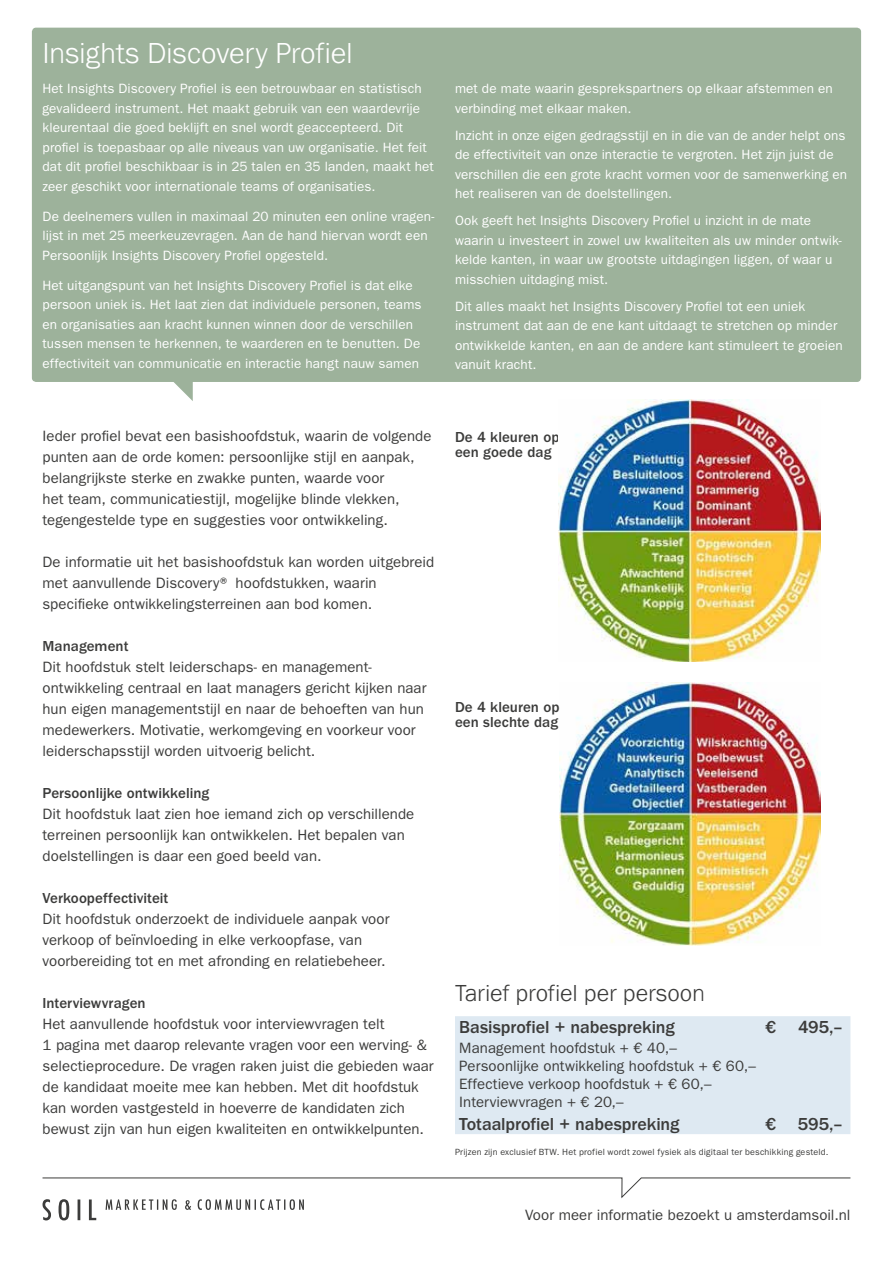
<style>
.page{position:relative;width:893px;height:1263px;background:#fff}
.page>*{position:absolute;margin:0;border:0;box-sizing:border-box;transform-origin:0 0}
.t1{font:300 30px "Franklin Got URWTOT";letter-spacing:-.005em;color:#fff}
.t2{font:300 24px "Franklin Got URWTOT";letter-spacing:-.005em;color:#3c3c3b}
.t3{font:500 18px "ITC Franklin Gothic Std";letter-spacing:-.005em;color:#3c3c3b}
.t4{font:15px/21px "ITC Franklin Gothic Std";letter-spacing:.005em;color:#3c3c3b}
.t5{font:500 15px/15px "ITC Franklin Gothic Std";letter-spacing:.005em;color:#3c3c3b}
.t6{font:13.5px/19.5px "ITC Franklin Gothic Std";letter-spacing:.01em;color:#fff}
.t7{font:9px "ITC Franklin Gothic Std";letter-spacing:.02em;color:#3c3c3b}
</style>
<div class="page">
<svg style="left:42px;top:1177px;width:809px;height:43px"></svg>
<div style="left:32px;top:28px;width:829px;height:373px;background:#9db29b"></div>
<div style="left:455px;top:1016px;width:395px;height:118px;background:#dee9f2"></div>
<img style="left:559px;top:683px;width:262px;height:262px">
<img style="left:558px;top:399px;width:263px;height:262px">
<h1 class="t1" style="left:43px;top:34px;width:312px">Insights Discovery Profiel</h1>
<p class="t6" style="left:43px;top:79px;width:393px">Het Insights Discovery Profiel is een betrouwbaar en statistisch gevalideerd instrument. Het maakt gebruik van een waardevrije kleurentaal die goed beklijft en snel wordt geaccepteerd. Dit profiel is toepasbaar op alle niveaus van uw organisatie. Het feit dat dit profiel beschikbaar is in 25 talen en 35 landen, maakt het zeer geschikt voor internationale teams of organisaties.</p>
<p class="t6" style="left:43px;top:207px;width:394px">De deelnemers vullen in maximaal 20 minuten een online vragen&shy;lijst in met 25 meerkeuzevragen. Aan de hand hiervan wordt een<br>Persoonlijk Insights Discovery Profiel opgesteld.</p>
<p class="t6" style="left:43px;top:276px;width:380px">Het uitgangspunt van het Insights Discovery Profiel is dat elke persoon uniek is. Het laat zien dat individuele personen, teams en organisaties aan kracht kunnen winnen door de verschillen tussen mensen te herkennen, te waarderen en te benutten. De effectiviteit van communicatie en interactie hangt nauw samen</p>
<p class="t6" style="left:455px;top:79px;width:379px">met de mate waarin gesprekspartners op elkaar afstemmen en verbinding met elkaar maken.</p>
<p class="t6" style="left:455px;top:126px;width:394px">Inzicht in onze eigen gedragsstijl en in die van de ander helpt ons de effectiviteit van onze interactie te vergroten. Het zijn juist de verschillen die een grote kracht vormen voor de samenwerking en het realiseren van de doelstellingen.</p>
<p class="t6" style="left:455px;top:211px;width:388px">Ook geeft het Insights Discovery Profiel u inzicht in de mate waarin u investeert in zowel uw kwaliteiten als uw minder ontwik&shy;kelde kanten, in waar uw grootste uitdagingen liggen, of waar u misschien uitdaging mist.</p>
<p class="t6" style="left:455px;top:297px;width:389px">Dit alles maakt het Insights Discovery Profiel tot een uniek instrument dat aan de ene kant uitdaagt te stretchen op minder ontwikkelde kanten, en aan de andere kant stimuleert te groeien vanuit kracht.</p>
<p class="t4" style="left:43px;top:426px;width:391px">Ieder profiel bevat een basishoofdstuk, waarin de volgende punten aan de orde komen: persoonlijke stijl en aanpak, belangrijkste sterke en zwakke punten, waarde voor<br>het team, communicatiestijl, mogelijke blinde vlekken, tegengestelde type en suggesties voor ontwikkeling.</p>
<p class="t4" style="left:43px;top:552px;width:393px">De informatie uit het basishoofdstuk kan worden uitgebreid met aanvullende Discovery® hoofdstukken, waarin specifieke ontwikkelingsterreinen aan bod komen.</p>
<p class="t5" style="left:43px;top:639px;width:87px">Management</p>
<p class="t4" style="left:43px;top:657px;width:386px">Dit hoofdstuk stelt leiderschaps- en management&shy;ontwikkeling centraal en laat managers gericht kijken naar hun eigen managementstijl en naar de behoeften van hun medewerkers. Motivatie, werkomgeving en voorkeur voor leiderschapsstijl worden uitvoerig belicht.</p>
<p class="t5" style="left:43px;top:786px;width:168px">Persoonlijke ontwikkeling</p>
<p class="t4" style="left:43px;top:804px;width:373px">Dit hoofdstuk laat zien hoe iemand zich op verschillende terreinen persoonlijk kan ontwikkelen. Het bepalen van doelstellingen is daar een goed beeld van.</p>
<p class="t5" style="left:43px;top:891px;width:127px">Verkoopeffectiviteit</p>
<p class="t4" style="left:43px;top:909px;width:348px">Dit hoofdstuk onderzoekt de individuele aanpak voor verkoop of beïnvloeding in elke verkoopfase, van voorbereiding tot en met afronding en relatiebeheer.</p>
<p class="t5" style="left:43px;top:996px;width:105px">Interviewvragen</p>
<p class="t4" style="left:43px;top:1014px;width:393px">Het aanvullende hoofdstuk voor interviewvragen telt<br>1 pagina met daarop relevante vragen voor een werving- &amp; selectieprocedure. De vragen raken juist die gebieden waar de kandidaat moeite mee kan hebben. Met dit hoofdstuk kan worden vastgesteld in hoeverre de kandidaten zich bewust zijn van hun eigen kwaliteiten en ontwikkelpunten.</p>
<p class="t5" style="left:455px;top:430px;width:106px">De 4 kleuren op een goede dag</p>
<p class="t5" style="left:455px;top:699px;width:106px">De 4 kleuren op een slechte dag</p>
<h2 class="t2" style="left:455px;top:978px;width:252px">Tarief profiel per persoon</h2>
<h3 class="t3" style="left:459px;top:1017px;width:217px">Basisprofiel + nabespreking</h3>
<h3 class="t3" style="left:765px;top:1017px;width:78px">€ 495,–</h3>
<p class="t4" style="left:459px;top:1039px;width:298px;line-height:18px">Management hoofdstuk + € 40,– Persoonlijke ontwikkeling hoofdstuk + € 60,– Effectieve verkoop hoofdstuk + € 60,– Interviewvragen + € 20,–</p>
<h3 class="t3" style="left:459px;top:1114px;width:222px">Totaalprofiel + nabespreking</h3>
<h3 class="t3" style="left:765px;top:1114px;width:78px">€ 595,–</h3>
<p class="t7" style="left:455px;top:1147px;width:375px">Prijzen zijn exclusief BTW. Het profiel wordt zowel fysiek als digitaal ter beschikking gesteld.</p>
<p class="t4" style="left:525px;top:1205px;width:327px">Voor meer informatie bezoekt u amsterdamsoil.nl</p>
</div>
